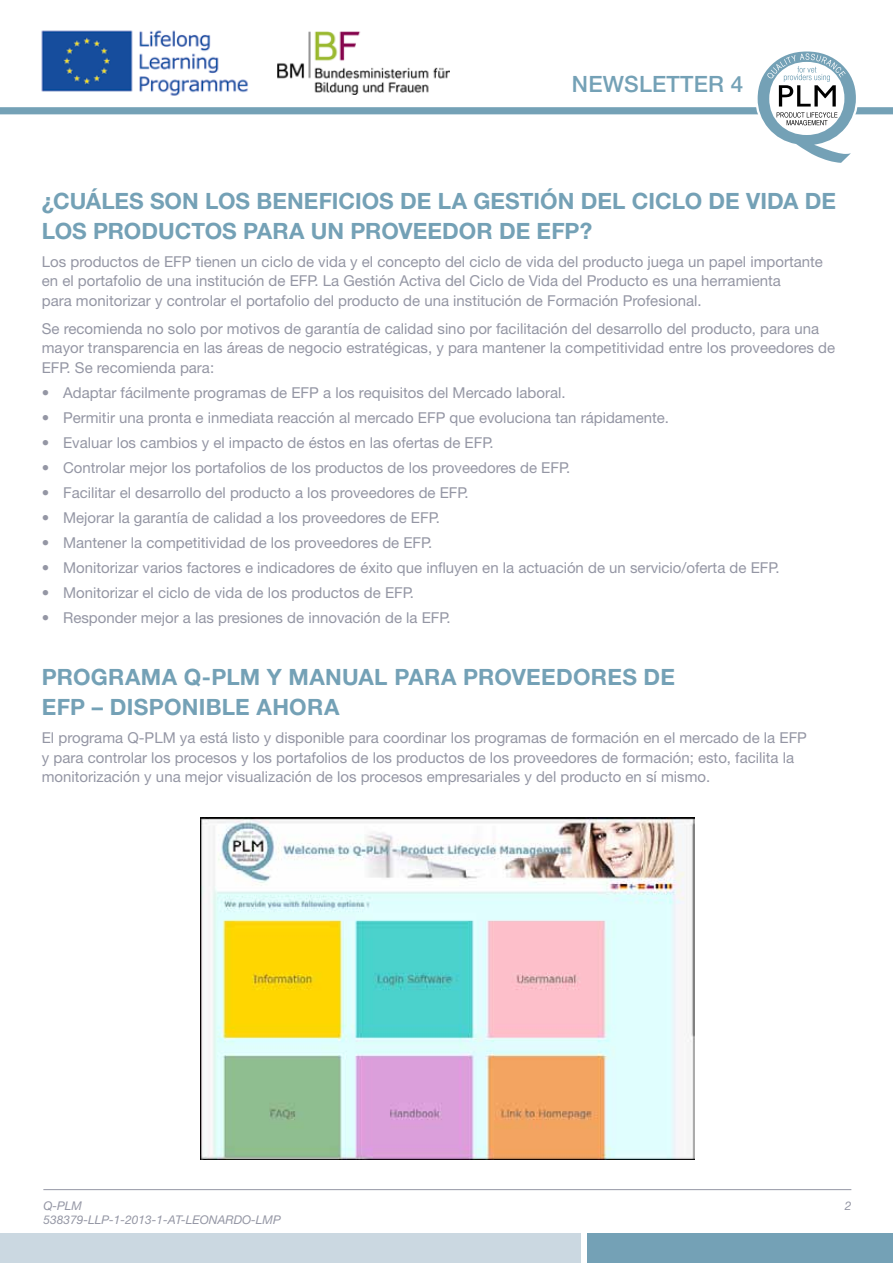
<style>
.page{position:relative;width:893px;height:1263px;background:#fff}
.page>*{position:absolute;margin:0;border:0;box-sizing:border-box;transform-origin:0 0}
.t1{font:700 22.5px/30px "Helvetica Neue LT";letter-spacing:.005em;color:#74a1b6}
.t2{font:500 22.5px "Helvetica Neue LT";letter-spacing:.01em;color:#74a1b6}
.t3{font:15px/19.5px "Helvetica Neue LT";color:#9496a4}
.t4{font:italic 12px/14.4px "Helvetica Neue LT";color:#9496a4}
</style>
<div class="page">
<img style="left:41px;top:30px;width:207px;height:66px">
<div style="left:0;top:107px;width:893px;height:7px;background:#74a1b6"></div>
<svg style="left:755px;top:51px;width:103px;height:112px"></svg>
<div style="left:588px;top:1233px;width:305px;height:30px;background:#74a1b6"></div>
<div style="left:0;top:1233px;width:581px;height:30px;background:#cbd8e1"></div>
<hr style="left:43px;top:1189px;width:808px;height:1px;background:#9496a4">
<img style="left:277px;top:31px;width:173px;height:63px">
<img style="left:200px;top:817px;width:494px;height:342px">
<h1 class="t2" style="left:572px;top:70px;width:173px">NEWSLETTER 4</h1>
<h1 class="t1" style="left:42px;top:185px;width:796px">¿CUÁLES SON LOS BENEFICIOS DE LA GESTIÓN DEL CICLO DE VIDA DE<br>LOS PRODUCTOS PARA UN PROVEEDOR DE EFP?</h1>
<p class="t3" style="left:42px;top:252px;width:783px">Los productos de EFP tienen un ciclo de vida y el concepto del ciclo de vida del producto juega un papel importante en el portafolio de una institución de EFP. La Gestión Activa del Ciclo de Vida del Producto es una herramienta<br>para monitorizar y controlar el portafolio del producto de una institución de Formación Profesional.</p>
<p class="t3" style="left:42px;top:319px;width:795px">Se recomienda no solo por motivos de garantía de calidad sino por facilitación del desarrollo del producto, para una mayor transparencia en las áreas de negocio estratégicas, y para mantener la competitividad entre los proveedores de<br>EFP. Se recomienda para:</p>
<p class="t3" style="left:42px;top:383px;width:525px">• Adaptar fácilmente programas de EFP a los requisitos del Mercado laboral.</p>
<p class="t3" style="left:42px;top:408px;width:629px">• Permitir una pronta e inmediata reacción al mercado EFP que evoluciona tan rápidamente.</p>
<p class="t3" style="left:42px;top:433px;width:453px">• Evaluar los cambios y el impacto de éstos en las ofertas de EFP.</p>
<p class="t3" style="left:42px;top:458px;width:530px">• Controlar mejor los portafolios de los productos de los proveedores de EFP.</p>
<p class="t3" style="left:42px;top:483px;width:428px">• Facilitar el desarrollo del producto a los proveedores de EFP.</p>
<p class="t3" style="left:42px;top:508px;width:400px">• Mejorar la garantía de calidad a los proveedores de EFP.</p>
<p class="t3" style="left:42px;top:533px;width:392px">• Mantener la competitividad de los proveedores de EFP.</p>
<p class="t3" style="left:42px;top:558px;width:739px">• Monitorizar varios factores e indicadores de éxito que influyen en la actuación de un servicio/oferta de EFP.</p>
<p class="t3" style="left:42px;top:583px;width:374px">• Monitorizar el ciclo de vida de los productos de EFP.</p>
<p class="t3" style="left:42px;top:608px;width:410px">• Responder mejor a las presiones de innovación de la EFP.</p>
<h1 class="t1" style="left:42px;top:661px;width:635px">PROGRAMA Q-PLM Y MANUAL PARA PROVEEDORES DE<br>EFP – DISPONIBLE AHORA</h1>
<p class="t3" style="left:42px;top:728px;width:767px">El programa Q-PLM ya está listo y disponible para coordinar los programas de formación en el mercado de la EFP y para controlar los procesos y los portafolios de los productos de los proveedores de formación; esto, facilita la monitorización y una mejor visualización de los procesos empresariales y del producto en sí mismo.</p>
<p class="t4" style="left:43px;top:1198px;width:239px">Q-PLM<br>538379-LLP-1-2013-1-AT-LEONARDO-LMP</p>
<p class="t4" style="left:845px;top:1198px;width:8px">2</p>
</div>
